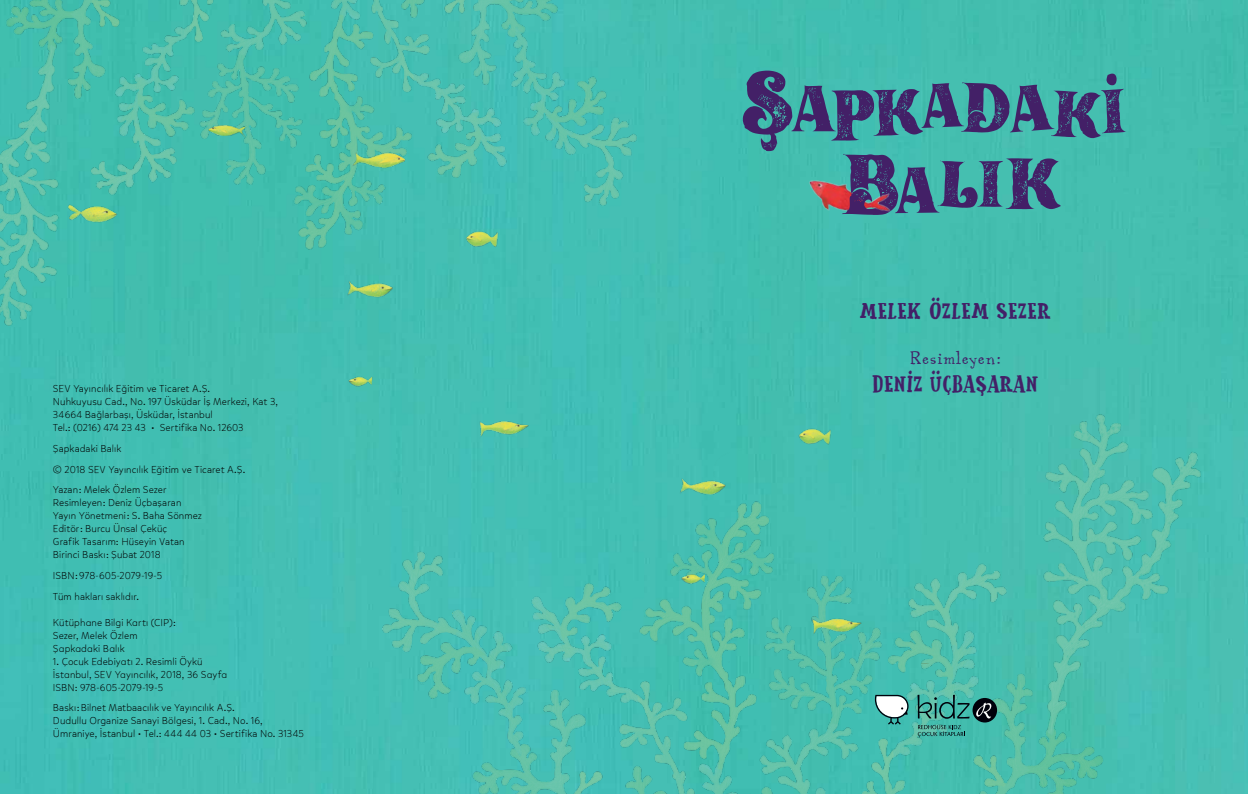
<style>
.page{position:relative;width:1248px;height:794px;background:#fff}
.page>*{position:absolute;margin:0;border:0;box-sizing:border-box;transform-origin:0 0}
.t1{font:91.2px "Ponds Grunge";color:#432067;scale:.85 1}
.t2{font:27.1px "Cemong";letter-spacing:.02em;color:#432067}
.t3{font:19px "Aunt Mildred MVB Rg LF";letter-spacing:.02em;color:#432067}
.t4{font:300 10px/12.9px "Mikado";letter-spacing:.005em;color:#000}
.s1{font-size:101.3px}
</style>
<div class="page">
<div style="left:0;top:0;width:1247px;height:794px;background:#42beb1"></div>
<img style="left:164px;top:198px;width:1083px;height:596px">
<svg style="left:874px;top:695px;width:34px;height:29px"></svg>
<div style="left:972px;top:698px;width:24px;height:24px;background:#00000a;border-radius:50%"></div>
<svg style="left:917px;top:694px;width:74px;height:24px;background:#3c877f"></svg>
<svg style="left:917px;top:725px;width:47px;height:12px"></svg>
<img style="left:827px;top:165px;width:65px;height:64px">
<img style="left:870px;top:215px;width:28px;height:4px">
<img style="left:0;top:0;width:827px;height:378px">
<img style="left:636px;top:403px;width:516px;height:260px">
<img style="left:60px;top:94px;width:532px;height:367px">
<svg style="left:841px;top:154px;width:138px;height:61px;background:#4fb5a9"></svg>
<div style="left:741px;top:68px;width:56px;height:83px;background:#41beae"></div>
<div style="left:830px;top:74px;width:296px;height:67px;background:#45bfb0"></div>
<p class="t4" style="left:53px;top:382px;width:227px">SEV Yayıncılık Eğitim ve Ticaret A.Ş.<br>Nuhkuyusu Cad., No. 197 Üsküdar İş Merkezi, Kat 3, 34664 Bağlarbaşı, Üsküdar, İstanbul<br>Tel.: (0216) 474 23 43 • Sertifika No. 12603</p>
<p class="t4" style="left:53px;top:438px;width:194px;line-height:20.9px">Şapkadaki Balık<br>© 2018 SEV Yayıncılık Eğitim ve Ticaret A.Ş.<br>Yazan : Melek Özlem Sezer</p>
<p class="t4" style="left:53px;top:496px;width:151px">Resimleyen : Deniz Üçbaşaran<br>Yayın Yönetmeni : S. Baha Sönmez<br>Editör : Burcu Ünsal Çeküç<br>Grafik Tasarım: Hüseyin Vatan<br>Birinci Baskı : Şubat 2018</p>
<p class="t4" style="left:53px;top:565px;width:111px;line-height:20.9px">ISBN : 978-605-2079-19-5<br>Tüm hakları saklıdır.</p>
<p class="t4" style="left:53px;top:616px;width:124px">Kütüphane Bilgi Kartı (CIP):<br>Sezer, Melek Özlem<br>Şapkadaki Balık</p>
<p class="t4" style="left:53px;top:655px;width:176px">1. Çocuk Edebiyatı 2. Resimli Öykü<br>İstanbul, SEV Yayıncılık, 2018, 36 Sayfa<br>ISBN: 978-605-2079-19-5</p>
<p class="t4" style="left:53px;top:701px;width:252px">Baskı : Bilnet Matbaacılık ve Yayıncılık A.Ş.<br>Dudullu Organize Sanayi Bölgesi, 1. Cad., No. 16,<br>Ümraniye, İstanbul • Tel.: 444 44 03 • Sertifika No. 31345</p>
<h1 class="t1" style="left:791px;top:63px;width:54px">A</h1>
<h1 class="t1" style="left:977px;top:138px;width:99px">I<span class="s1">K</span></h1>
<h2 class="t2" style="left:859px;top:298px;width:192px">MELEK ÖZLEM SEZER</h2>
<h3 class="t3" style="left:909px;top:347px;width:93px">Resimleyen:</h3>
<h2 class="t2" style="left:872px;top:370px;width:167px">DENIZ ÜÇBAŞARAN</h2>
</div>
